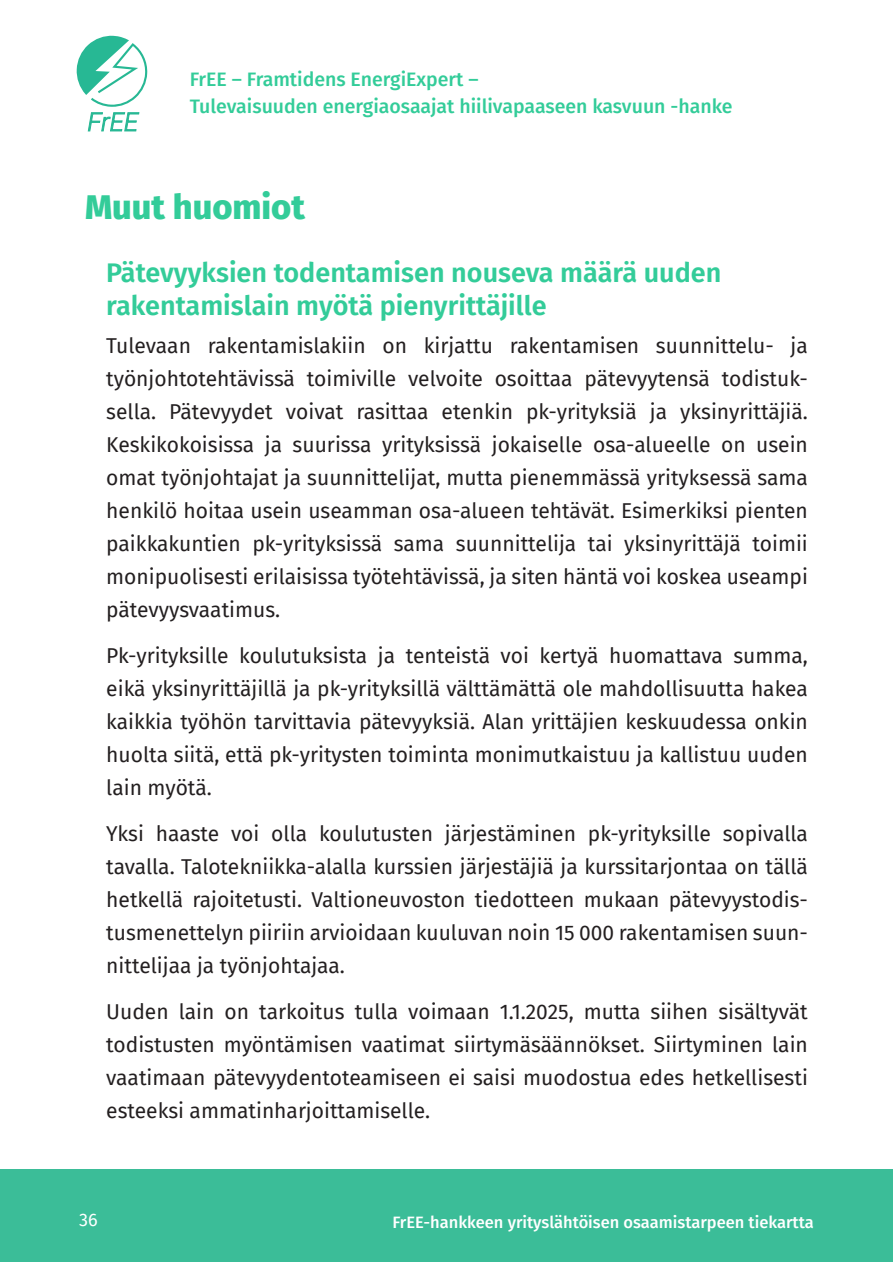
<style>
.page{position:relative;width:893px;height:1263px;background:#fff}
.page>*{position:absolute;margin:0;border:0;box-sizing:border-box;transform-origin:0 0}
.Yläotsikko{font:800 34.5px "Fira Sans";color:#3c9}
.Väliotsikko{font:600 27px/32.4px "Fira Sans";color:#3c9}
.Tekstikappale{font:21px/33px "Fira Sans";color:#231f20;text-align:justify}
.t1{font:500 19.5px/26.2px "Fira Sans";color:#3c9}
.t2{font:18px "Fira Sans";color:#fff}
.t3{font:500 16.5px "Fira Sans";color:#fff}
</style>
<div class="page">
<div style="left:1px;top:1169px;width:892px;height:93px;background:#3bbd98"></div>
<svg style="left:77px;top:36px;width:70px;height:95px"></svg>
<p class="t1" style="left:190px;top:65px;width:544px">FrEE – Framtidens EnergiExpert –<br>Tulevaisuuden energiaosaajat hiilivapaaseen kasvuun -hanke</p>
<h1 class="Yläotsikko" style="left:85px;top:177px;width:221px">Muut huomiot</h1>
<h2 class="Väliotsikko" style="left:106px;top:255px;width:617px">Pätevyyksien todentamisen nouseva määrä uuden rakentamislain myötä pienyrittäjille</h2>
<p class="Tekstikappale" style="left:106px;top:329px;width:703px">Tulevaan rakentamislakiin on kirjattu rakentamisen suunnittelu- ja työnjohtotehtävissä toimiville velvoite osoittaa pätevyytensä todistuk&shy;sella. Pätevyydet voivat rasittaa etenkin pk-yrityksiä ja yksinyrittäjiä.<br>Keskikokoisissa ja suurissa yrityksissä jokaiselle osa-alueelle on usein omat työnjohtajat ja suunnittelijat, mutta pienemmässä yrityksessä sama henkilö hoitaa usein useamman osa-alueen tehtävät. Esimerkiksi pienten paikkakuntien pk-yrityksissä sama suunnittelija tai yksinyrittäjä toimii monipuolisesti erilaisissa työtehtävissä, ja siten häntä voi koskea useampi pätevyysvaatimus.</p>
<p class="Tekstikappale" style="left:106px;top:639px;width:703px">Pk-yrityksille koulutuksista ja tenteistä voi kertyä huomattava summa, eikä yksinyrittäjillä ja pk-yrityksillä välttämättä ole mahdollisuutta hakea kaikkia työhön tarvittavia pätevyyksiä. Alan yrittäjien keskuudessa onkin huolta siitä, että pk-yritysten toiminta monimutkaistuu ja kallistuu uuden lain myötä.</p>
<p class="Tekstikappale" style="left:106px;top:816px;width:703px">Yksi haaste voi olla koulutusten järjestäminen pk-yrityksille sopivalla tavalla. Talotekniikka-alalla kurssien järjestäjiä ja kurssitarjontaa on tällä hetkellä rajoitetusti. Valtioneuvoston tiedotteen mukaan pätevyystodis&shy;tusmenettelyn piiriin arvioidaan kuuluvan noin 15 000 rakentamisen suun&shy;nittelijaa ja työnjohtajaa.</p>
<p class="Tekstikappale" style="left:106px;top:994px;width:703px">Uuden lain on tarkoitus tulla voimaan 1.1.2025, mutta siihen sisältyvät todistusten myöntämisen vaatimat siirtymäsäännökset. Siirtyminen lain vaatimaan pätevyydentoteamiseen ei saisi muodostua edes hetkellisesti esteeksi ammatinharjoittamiselle.</p>
<p class="t2" style="left:79px;top:1206px;width:20px">36</p>
<p class="t3" style="left:392px;top:1209px;width:423px">FrEE-hankkeen yrityslähtöisen osaamistarpeen tiekartta</p>
</div>
